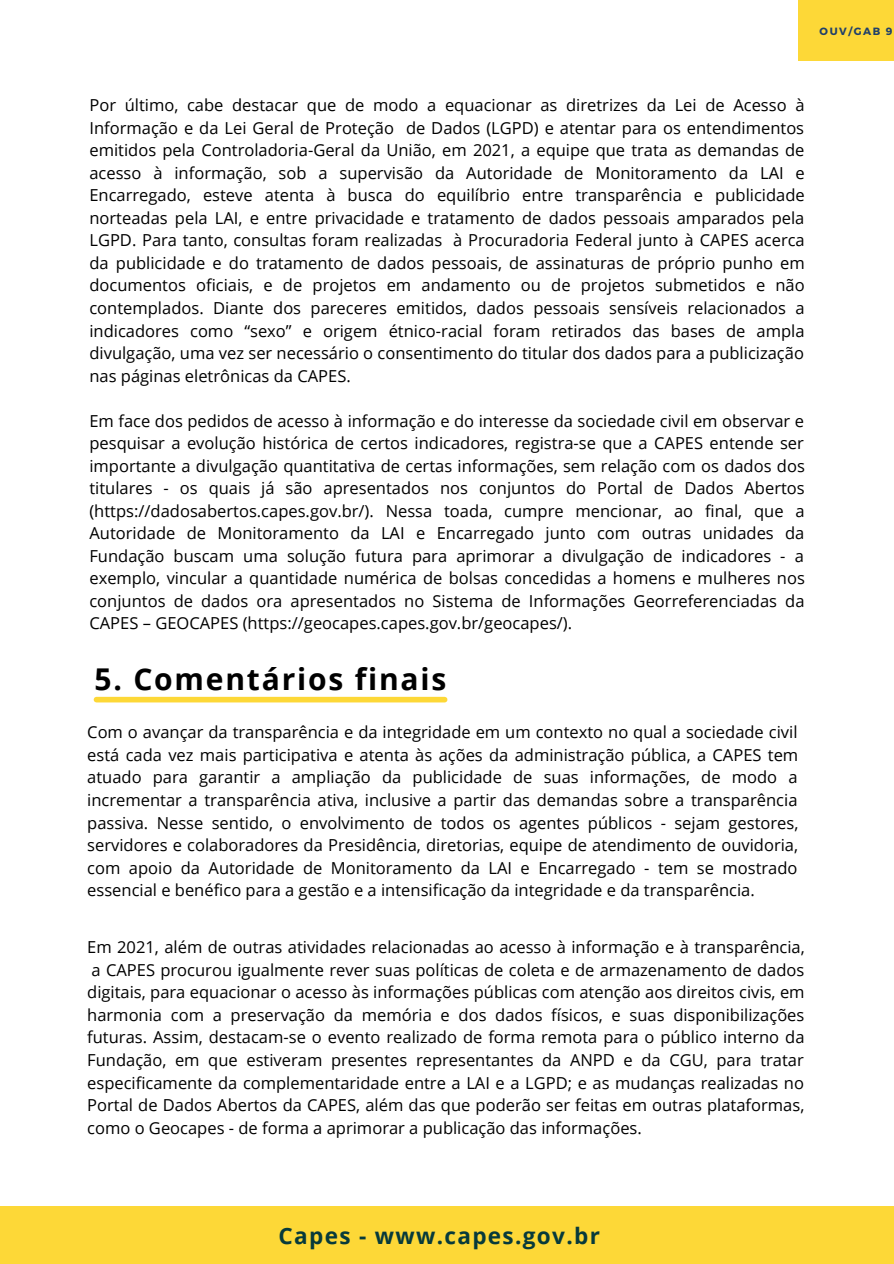
<style>
.page{position:relative;width:894px;height:1264px;background:#fff}
.page>*{position:absolute;margin:0;border:0;box-sizing:border-box;transform-origin:0 0}
.t1{font:700 30px "Open Sans";letter-spacing:.06em;color:#000}
.t2{font:700 22.5px "Open Sans";letter-spacing:.06em;color:#073a3b}
.t3{font:16.5px/22.5px "Open Sans";color:#000;text-align:justify}
.t4{font:700 10.5px "Montserrat";letter-spacing:.15em;color:#20406a}
</style>
<div class="page">
<div style="left:0;top:1206px;width:893px;height:57px;background:#fdd837"></div>
<div style="left:798px;top:0;width:95px;height:61px;background:#fdd837"></div>
<div style="left:96px;top:696px;width:348px;height:6px;background:#fdd837"></div>
<p class="t4" style="left:819px;top:24px;width:74px">OUV/GAB 9</p>
<p class="t3" style="left:89px;top:94px;width:716px">Por último, cabe destacar que de modo a equacionar as diretrizes da Lei de Acesso à Informação e da Lei Geral de Proteção de Dados (LGPD) e atentar para os entendimentos emitidos pela Controladoria-Geral da União, em 2021, a equipe que trata as demandas de acesso à informação, sob a supervisão da Autoridade de Monitoramento da LAI e Encarregado, esteve atenta à busca do equilíbrio entre transparência e publicidade norteadas pela LAI, e entre privacidade e tratamento de dados pessoais amparados pela LGPD. Para tanto, consultas foram realizadas à Procuradoria Federal junto à CAPES acerca da publicidade e do tratamento de dados pessoais, de assinaturas de próprio punho em documentos oficiais, e de projetos em andamento ou de projetos submetidos e não contemplados. Diante dos pareceres emitidos, dados pessoais sensíveis relacionados a indicadores como “sexo” e origem étnico-racial foram retirados das bases de ampla divulgação, uma vez ser necessário o consentimento do titular dos dados para a publicização nas páginas eletrônicas da CAPES.</p>
<p class="t3" style="left:89px;top:409px;width:716px">Em face dos pedidos de acesso à informação e do interesse da sociedade civil em observar e pesquisar a evolução histórica de certos indicadores, registra-se que a CAPES entende ser importante a divulgação quantitativa de certas informações, sem relação com os dados dos titulares - os quais já são apresentados nos conjuntos do Portal de Dados Abertos (https://dadosabertos.capes.gov.br/). Nessa toada, cumpre mencionar, ao final, que a Autoridade de Monitoramento da LAI e Encarregado junto com outras unidades da Fundação buscam uma solução futura para aprimorar a divulgação de indicadores - a exemplo, vincular a quantidade numérica de bolsas concedidas a homens e mulheres nos conjuntos de dados ora apresentados no Sistema de Informações Georreferenciadas da CAPES – GEOCAPES (https://geocapes.capes.gov.br/geocapes/).</p>
<p class="t1" style="left:94px;top:657px;width:353px">5. Comentários finais</p>
<p class="t3" style="left:87px;top:720px;width:712px">Com o avançar da transparência e da integridade em um contexto no qual a sociedade civil está cada vez mais participativa e atenta às ações da administração pública, a CAPES tem atuado para garantir a ampliação da publicidade de suas informações, de modo a incrementar a transparência ativa, inclusive a partir das demandas sobre a transparência passiva. Nesse sentido, o envolvimento de todos os agentes públicos - sejam gestores, servidores e colaboradores da Presidência, diretorias, equipe de atendimento de ouvidoria, com apoio da Autoridade de Monitoramento da LAI e Encarregado - tem se mostrado essencial e benéfico para a gestão e a intensificação da integridade e da transparência.</p>
<p class="t3" style="left:87px;top:935px;width:718px">Em 2021, além de outras atividades relacionadas ao acesso à informação e à transparência, a CAPES procurou igualmente rever suas políticas de coleta e de armazenamento de dados digitais, para equacionar o acesso às informações públicas com atenção aos direitos civis, em harmonia com a preservação da memória e dos dados físicos, e suas disponibilizações futuras. Assim, destacam-se o evento realizado de forma remota para o público interno da Fundação, em que estiveram presentes representantes da ANPD e da CGU, para tratar especificamente da complementaridade entre a LAI e a LGPD; e as mudanças realizadas no Portal de Dados Abertos da CAPES, além das que poderão ser feitas em outras plataformas, como o Geocapes - de forma a aprimorar a publicação das informações.</p>
<p class="t2" style="left:278px;top:1219px;width:323px">Capes - www.capes.gov.br</p>
</div>
